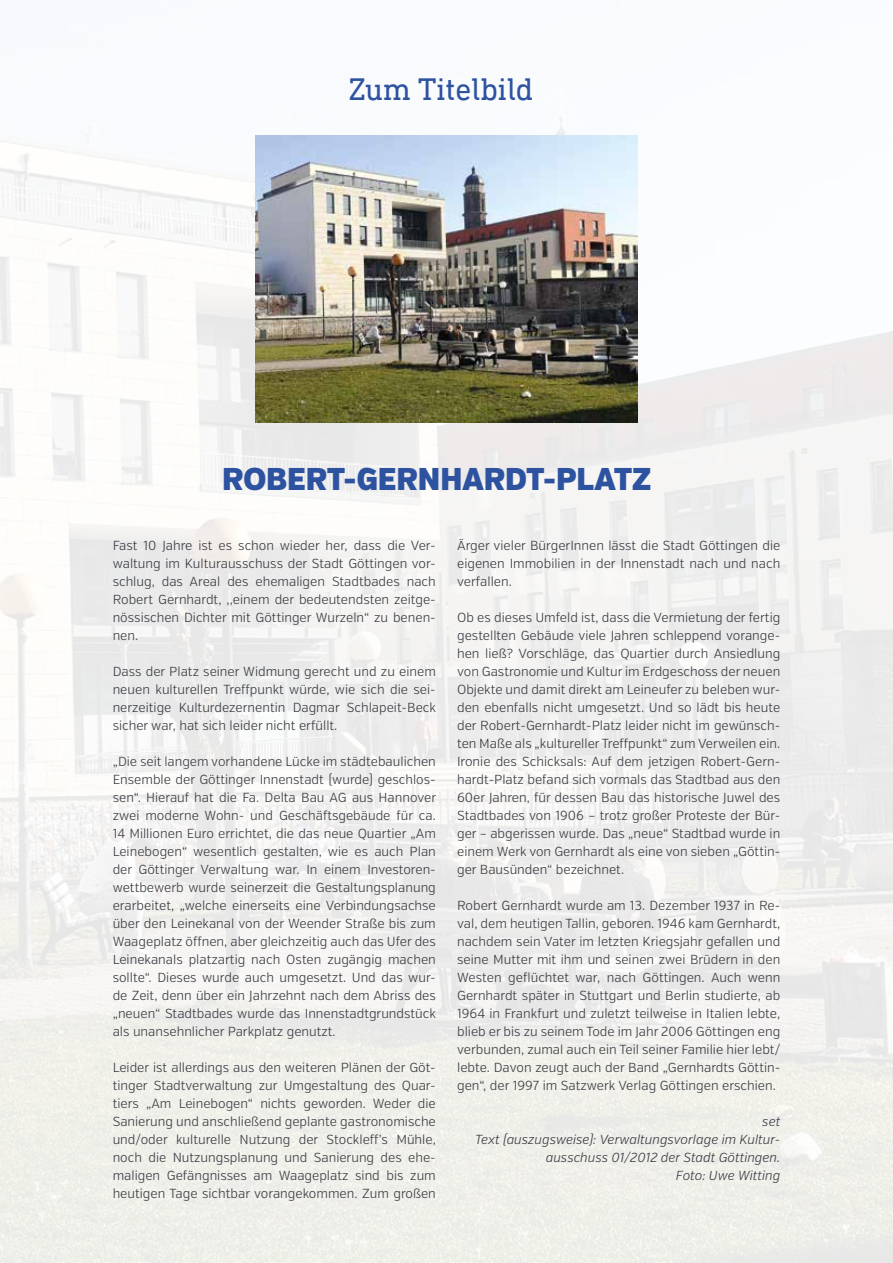
<style>
.page{position:relative;width:893px;height:1263px;background:#fff}
.page>*{position:absolute;margin:0;border:0;box-sizing:border-box;transform-origin:0 0}
.t1{font:900 31.5px "Verb Cond";color:#2d52a0}
.t2{font:31.5px "DIN Next Slab Pro";color:#2d52a0}
.t3{font:300 13.05px/18px "Verb Cond";color:#383a40;text-align:justify}
.t4{font:italic 300 13.05px/18px "Verb Cond";color:#383a40;text-align:right}
</style>
<div class="page">
<img style="left:0;top:117px;width:893px;height:1146px">
<img style="left:255px;top:136px;width:383px;height:286px">
<h1 class="t2" style="left:349px;top:71px;width:186px">Zum Titelbild</h1>
<h1 class="t1" style="left:222px;top:460px;width:431px">ROBERT-GERNHARDT-PLATZ</h1>
<p class="t3" style="left:113px;top:536px;width:325px">Fast 10 Jahre ist es schon wieder her, dass die Ver&shy;waltung im Kulturausschuss der Stadt Göttingen vor&shy;schlug, das Areal des ehemaligen Stadtbades nach Robert Gernhardt, ‚,einem der bedeutendsten zeitge&shy;nössischen Dichter mit Göttinger Wurzeln“ zu benen&shy;nen.</p>
<p class="t3" style="left:113px;top:662px;width:325px">Dass der Platz seiner Widmung gerecht und zu einem neuen kulturellen Treffpunkt würde, wie sich die sei&shy;nerzeitige Kulturdezernentin Dagmar Schlapeit-Beck sicher war, hat sich leider nicht erfüllt.</p>
<p class="t3" style="left:113px;top:752px;width:325px">„Die seit langem vorhandene Lücke im städtebaulichen Ensemble der Göttinger Innenstadt (wurde) geschlos&shy;sen“. Hierauf hat die Fa. Delta Bau AG aus Hannover zwei moderne Wohn- und Geschäftsgebäude für ca.<br>14 Millionen Euro errichtet, die das neue Quartier „Am Leinebogen“ wesentlich gestalten, wie es auch Plan der Göttinger Verwaltung war. In einem Investoren&shy;wettbewerb wurde seinerzeit die Gestaltungsplanung erarbeitet, „welche einerseits eine Verbindungsachse über den Leinekanal von der Weender Straße bis zum Waageplatz öffnen, aber gleichzeitig auch das Ufer des Leinekanals platzartig nach Osten zugängig machen sollte“. Dieses wurde auch umgesetzt. Und das wur&shy;de Zeit, denn über ein Jahrzehnt nach dem Abriss des „neuen“ Stadtbades wurde das Innenstadtgrundstück als unansehnlicher Parkplatz genutzt.</p>
<p class="t3" style="left:113px;top:1058px;width:325px">Leider ist allerdings aus den weiteren Plänen der Göt&shy;tinger Stadtverwaltung zur Umgestaltung des Quar&shy;tiers „Am Leinebogen“ nichts geworden. Weder die Sanierung und anschließend geplante gastronomische und/oder kulturelle Nutzung der Stockleff’s Mühle, noch die Nutzungsplanung und Sanierung des ehe&shy;maligen Gefängnisses am Waageplatz sind bis zum heutigen Tage sichtbar vorangekommen. Zum großen</p>
<p class="t3" style="left:457px;top:536px;width:325px">Ärger vieler BürgerInnen lässt die Stadt Göttingen die eigenen Immobilien in der Innenstadt nach und nach verfallen.</p>
<p class="t3" style="left:457px;top:608px;width:325px">Ob es dieses Umfeld ist, dass die Vermietung der fertig gestellten Gebäude viele Jahren schleppend vorange&shy;hen ließ? Vorschläge, das Quartier durch Ansiedlung von Gastronomie und Kultur im Erdgeschoss der neuen Objekte und damit direkt am Leineufer zu beleben wur&shy;den ebenfalls nicht umgesetzt. Und so lädt bis heute der Robert-Gernhardt-Platz leider nicht im gewünsch&shy;ten Maße als „kultureller Treffpunkt“ zum Verweilen ein.<br>Ironie des Schicksals: Auf dem jetzigen Robert-Gern&shy;hardt-Platz befand sich vormals das Stadtbad aus den 60er Jahren, für dessen Bau das historische Juwel des Stadtbades von 1906 – trotz großer Proteste der Bür&shy;ger – abgerissen wurde. Das „neue“ Stadtbad wurde in einem Werk von Gernhardt als eine von sieben „Göttin&shy;ger Bausünden“ bezeichnet.</p>
<p class="t3" style="left:457px;top:896px;width:325px">Robert Gernhardt wurde am 13. Dezember 1937 in Re&shy;val, dem heutigen Tallin, geboren. 1946 kam Gernhardt, nachdem sein Vater im letzten Kriegsjahr gefallen und seine Mutter mit ihm und seinen zwei Brüdern in den Westen geflüchtet war, nach Göttingen. Auch wenn Gernhardt später in Stuttgart und Berlin studierte, ab 1964 in Frankfurt und zuletzt teilweise in Italien lebte, blieb er bis zu seinem Tode im Jahr 2006 Göttingen eng verbunden, zumal auch ein Teil seiner Familie hier lebt/ lebte. Davon zeugt auch der Band „Gernhardts Göttin&shy;gen“, der 1997 im Satzwerk Verlag Göttingen erschien.</p>
<p class="t4" style="left:475px;top:1112px;width:307px">set<br>Text (auszugsweise): Verwaltungsvorlage im Kultur&shy;ausschuss 01/2012 der Stadt Göttingen.<br>Foto: Uwe Witting</p>
</div>
